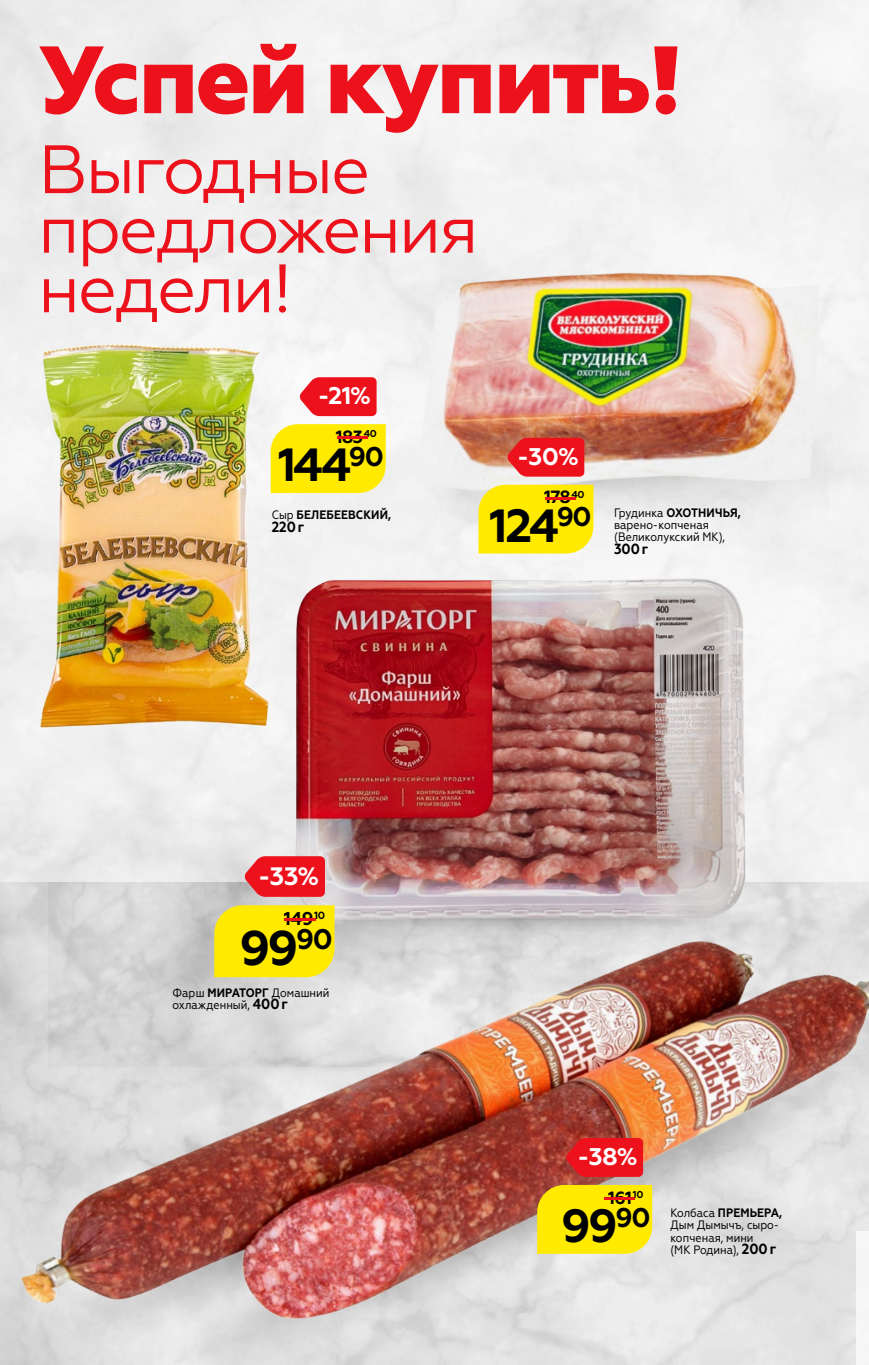
<style>
.page{position:relative;width:869px;height:1365px;background:#fff}
.page>*{position:absolute;margin:0;border:0;box-sizing:border-box;transform-origin:0 0}
.t1{font:800 95.38px "Geometria";letter-spacing:-.03em;color:#ed111c}
.t2{font:68.25px/59.5px "Geometria";letter-spacing:-.03em;color:#ed111c}
.t3{font:700 48.48px "Geometria";color:#000}
.t4{font:700 46.38px "Geometria";letter-spacing:-.06em;color:#000}
.t5{font:700 25.2px "Geometria";color:#fff}
.t6{font:700 24.15px "Geometria";color:#fff}
.t7{font:700 18.55px "Geometria";color:#000}
.t8{font:700 17.68px "Geometria";letter-spacing:-.03em;color:#000}
.t9{font:700 14.7px "Geometria Narrow";color:#000}
.t10{font:12.25px/12.2px "Geometria Narrow";color:#000}
.t11{font:700 12.25px "Geometria Narrow";letter-spacing:.01em;color:#000}
.t12{font:700 10.5px "Geometria";color:#000}
.t13{font:700 9.97px "Geometria";color:#000}
.s1{font-size:17.68px;color:#ed111c}
.s2{font-weight:400}
.s3{font-weight:700}
.s4{font-size:18.55px;color:#ed111c}
.s5{font-weight:700;font-size:14.7px}
</style>
<div class="page">
<img style="left:314px;top:76px;width:554px;height:606px">
<img style="left:0;top:752px;width:868px;height:612px">
<div style="left:537px;top:1184px;width:115px;height:69px;background:#ffea00"></div>
<svg style="left:565px;top:1137px;width:77px;height:39px;background:#e4171f"></svg>
<img style="left:0;top:337px;width:352px;height:403px">
<div style="left:270px;top:424px;width:115px;height:69px;background:#ffea00"></div>
<svg style="left:299px;top:377px;width:77px;height:39px;background:#ee2933"></svg>
<img style="left:862px;top:589px;width:6px;height:80px">
<img style="left:49px;top:746px;width:819px;height:318px">
<img style="left:281px;top:508px;width:480px;height:481px">
<div style="left:478px;top:484px;width:115px;height:69px;background:#ffea00"></div>
<svg style="left:507px;top:438px;width:77px;height:38px;background:#ea1e26"></svg>
<div style="left:214px;top:905px;width:120px;height:72px;background:#ffea00"></div>
<svg style="left:244px;top:856px;width:81px;height:40px;background:#ea242e"></svg>
<p class="t1" style="left:38px;top:23px;width:646px">Успей купить!</p>
<p class="t2" style="left:38px;top:140px;width:441px">Выгодные предложения недели!</p>
<p class="t6" style="left:317px;top:381px;width:55px">-21%</p>
<p class="t13" style="left:328px;top:427px;width:50px"><span class="s1">-</span>40</p>
<p class="t8" style="left:335px;top:426px;width:29px">183</p>
<p class="t4" style="left:278px;top:437px;width:107px">144<sup>90</sup></p>
<p class="t11" style="left:271px;top:508px;width:121px"><span class="s2">Сыр</span> БЕЛЕБЕЕВСКИЙ,</p>
<p class="t9" style="left:271px;top:517px;width:34px">220г</p>
<p class="t6" style="left:517px;top:442px;width:63px">-30%</p>
<p class="t13" style="left:535px;top:488px;width:50px"><span class="s1">-</span>40</p>
<p class="t8" style="left:543px;top:486px;width:28px">178</p>
<p class="t4" style="left:489px;top:498px;width:104px">124<sup>90</sup></p>
<p class="t10" style="left:613px;top:506px;width:128px">Грудинка <span class="s3">ОХОТНИЧЬЯ, </span>варено-копченая (Великолукский МК),</p>
<p class="t9" style="left:613px;top:539px;width:36px">300г</p>
<p class="t5" style="left:258px;top:860px;width:63px">-33%</p>
<p class="t12" style="left:274px;top:908px;width:52px"><span class="s4">-</span>10</p>
<p class="t7" style="left:283px;top:907px;width:31px">149</p>
<p class="t3" style="left:239px;top:919px;width:95px">99<sup>90</sup></p>
<p class="t10" style="left:172px;top:986px;width:158px">Фарш <span class="s3">МИРАТОРГ</span> Домашний охлажденный, <span class="s5">400г</span></p>
<p class="t6" style="left:577px;top:1142px;width:62px">-38%</p>
<p class="t13" style="left:594px;top:1188px;width:50px"><span class="s1">-</span>10</p>
<p class="t8" style="left:608px;top:1186px;width:25px">161</p>
<p class="t4" style="left:561px;top:1198px;width:91px">99<sup>90</sup></p>
<p class="t10" style="left:670px;top:1206px;width:113px">Колбаса <span class="s3">ПРЕМЬЕРА,<br></span>Дым Дымычъ, сыро&shy;копченая, мини<br>(МК Родина), <span class="s5">200г</span></p>
</div>
